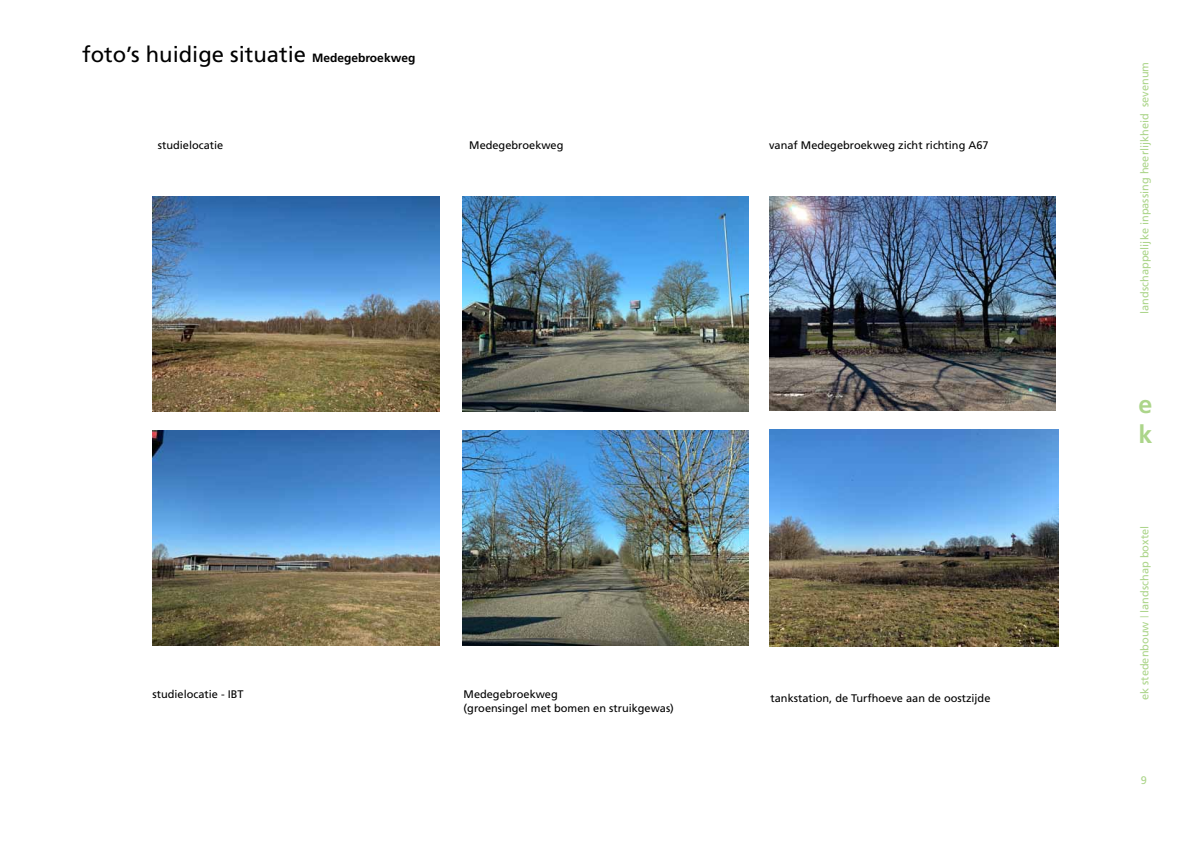
<style>
.page{position:relative;width:1191px;height:842px;background:#fff}
.page>*{position:absolute;margin:0;border:0;box-sizing:border-box;transform-origin:0 0}
.t1{font:700 25px/30px "Frutiger";color:#acd58a}
.t2{font:22px "Frutiger";color:#000}
.t3{font:11px/13.2px "Frutiger";color:#000}
.t4{font:11px "Frutiger";color:#acd58a}
.s1{font-weight:700;font-size:12px}
.s2{font-weight:300}
</style>
<div class="page">
<img style="left:153px;top:431px;width:286px;height:215px">
<img style="left:462px;top:431px;width:287px;height:215px">
<img style="left:462px;top:196px;width:287px;height:215px">
<img style="left:153px;top:196px;width:286px;height:215px">
<img style="left:769px;top:196px;width:287px;height:215px">
<img style="left:769px;top:430px;width:289px;height:217px">
<h2 class="t2" style="left:82px;top:41px;width:334px">foto’s huidige situatie <span class="s1">Medegebroekweg</span></h2>
<p class="t3" style="left:158px;top:138px;width:67px">studielocatie</p>
<p class="t3" style="left:469px;top:138px;width:96px">Medegebroekweg</p>
<p class="t3" style="left:769px;top:138px;width:221px">vanaf Medegebroekweg zicht richting A67</p>
<p class="t3" style="left:153px;top:688px;width:93px">studielocatie - IBT</p>
<p class="t3" style="left:463px;top:688px;width:212px">Medegebroekweg<br>(groensingel met bomen en struikgewas)</p>
<p class="t3" style="left:770px;top:692px;width:221px">tankstation, de Turfhoeve aan de oostzijde</p>
<p class="t4" style="left:1138px;top:314px;width:253px;rotate:-90deg">landschappelijke inpassing heerlijkheid sevenum</p>
<h1 class="t1" style="left:1138px;top:389px;width:15px">e k</h1>
<p class="t4" style="left:1138px;top:700px;width:176px;rotate:-90deg">ek stedenbouw <span class="s2">|</span> landschap boxtel</p>
<p class="t4" style="left:1140px;top:774px;width:8px">9</p>
</div>
